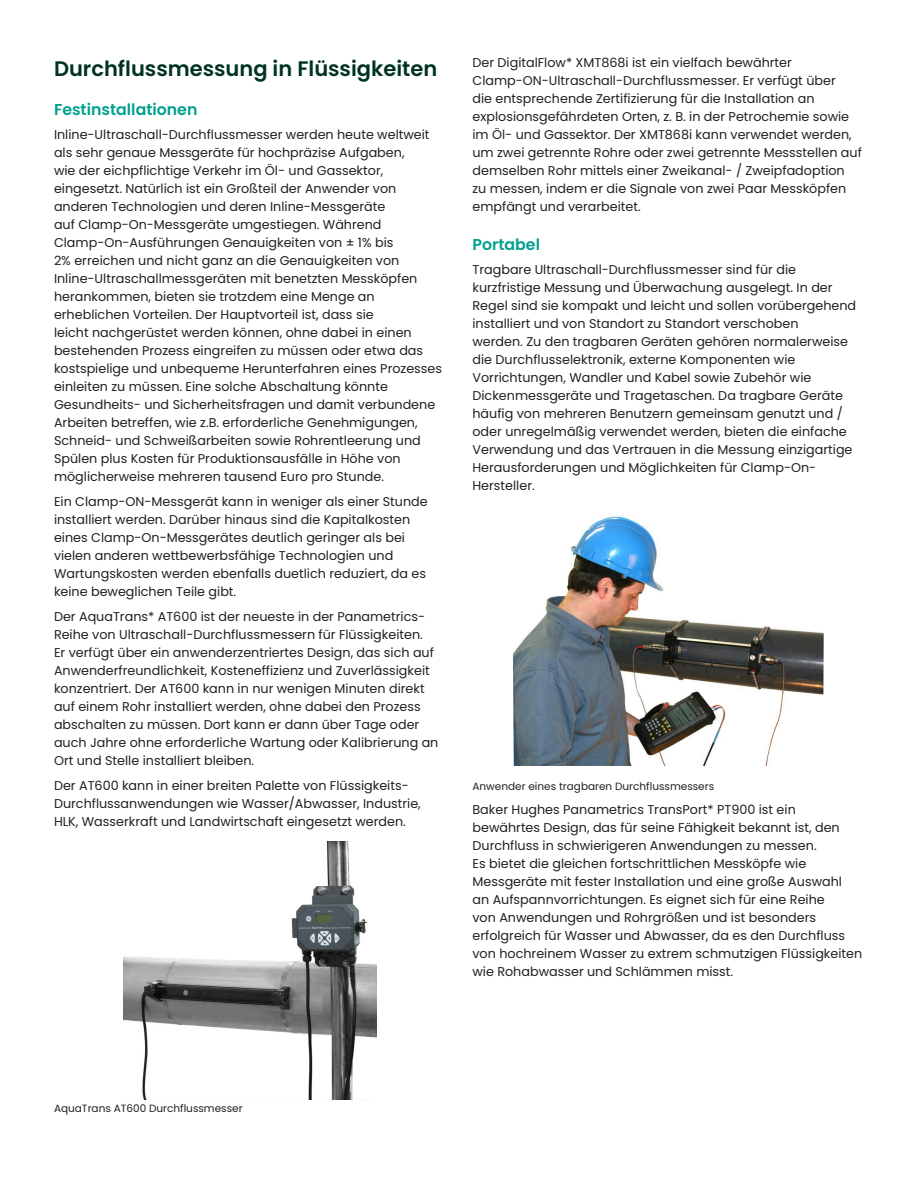
<style>
.page{position:relative;width:918px;height:1188px;background:#fff}
.page>*{position:absolute;margin:0;border:0;box-sizing:border-box;transform-origin:0 0}
._15pt-body_subhead{font:600 21px "Poppins";color:#003323}
._10_5pt-body_subhead{font:600 15.75px "Poppins";color:#00a08f}
._8_5pt-body_text{font:12.75px/18px "Poppins";color:#231f20}
._7pt-caption{font:10.5px "Poppins";color:#231f20}
</style>
<div class="page">
<img style="left:123px;top:841px;width:253px;height:258px">
<img style="left:513px;top:516px;width:310px;height:249px">
<p class="_15pt-body_subhead" style="left:54px;top:57px;width:385px">Durchflussmessung in Flüssigkeiten</p>
<p class="_10_5pt-body_subhead" style="left:54px;top:100px;width:145px">Festinstallationen</p>
<p class="_8_5pt-body_text" style="left:54px;top:126px;width:390px">Inline-Ultraschall-Durchflussmesser werden heute weltweit als sehr genaue Messgeräte für hochpräzise Aufgaben,<br>wie der eichpflichtige Verkehr im Öl- und Gassektor, eingesetzt. Natürlich ist ein Großteil der Anwender von anderen Technologien und deren Inline-Messgeräte<br>auf Clamp-On-Messgeräte umgestiegen. Während Clamp-On-Ausführungen Genauigkeiten von ± 1% bis<br>2% erreichen und nicht ganz an die Genauigkeiten von Inline-Ultraschallmessgeräten mit benetzten Messköpfen herankommen, bieten sie trotzdem eine Menge an erheblichen Vorteilen. Der Hauptvorteil ist, dass sie<br>leicht nachgerüstet werden können, ohne dabei in einen bestehenden Prozess eingreifen zu müssen oder etwa das kostspielige und unbequeme Herunterfahren eines Prozesses einleiten zu müssen. Eine solche Abschaltung könnte Gesundheits- und Sicherheitsfragen und damit verbundene Arbeiten betreffen, wie z.B. erforderliche Genehmigungen, Schneid- und Schweißarbeiten sowie Rohrentleerung und Spülen plus Kosten für Produktionsausfälle in Höhe von möglicherweise mehreren tausend Euro pro Stunde.</p>
<p class="_8_5pt-body_text" style="left:54px;top:493px;width:375px">Ein Clamp-ON-Messgerät kann in weniger als einer Stunde installiert werden. Darüber hinaus sind die Kapitalkosten eines Clamp-On-Messgerätes deutlich geringer als bei vielen anderen wettbewerbsfähige Technologien und Wartungskosten werden ebenfalls duetlich reduziert, da es keine beweglichen Teile gibt.</p>
<p class="_8_5pt-body_text" style="left:54px;top:608px;width:386px">Der AquaTrans* AT600 ist der neueste in der Panametrics-Reihe von Ultraschall-Durchflussmessern für Flüssigkeiten.<br>Er verfügt über ein anwenderzentriertes Design, das sich auf Anwenderfreundlichkeit, Kosteneffizienz und Zuverlässigkeit konzentriert. Der AT600 kann in nur wenigen Minuten direkt auf einem Rohr installiert werden, ohne dabei den Prozess abschalten zu müssen. Dort kann er dann über Tage oder auch Jahre ohne erforderliche Wartung oder Kalibrierung an Ort und Stelle installiert bleiben.</p>
<p class="_8_5pt-body_text" style="left:54px;top:776px;width:368px">Der AT600 kann in einer breiten Palette von Flüssigkeits-<br>Durchflussanwendungen wie Wasser/Abwasser, Industrie,<br>HLK, Wasserkraft und Landwirtschaft eingesetzt werden.</p>
<p class="_8_5pt-body_text" style="left:472px;top:54px;width:391px">Der DigitalFlow* XMT868i ist ein vielfach bewährter Clamp-ON-Ultraschall-Durchflussmesser. Er verfügt über<br>die entsprechende Zertifizierung für die Installation an explosionsgefährdeten Orten, z. B. in der Petrochemie sowie im Öl- und Gassektor. Der XMT868i kann verwendet werden, um zwei getrennte Rohre oder zwei getrennte Messstellen auf demselben Rohr mittels einer Zweikanal- / Zweipfadoption zu messen, indem er die Signale von zwei Paar Messköpfen empfängt und verarbeitet.</p>
<p class="_10_5pt-body_subhead" style="left:472px;top:235px;width:69px">Portabel</p>
<p class="_8_5pt-body_text" style="left:472px;top:261px;width:385px">Tragbare Ultraschall-Durchflussmesser sind für die kurzfristige Messung und Überwachung ausgelegt. In der Regel sind sie kompakt und leicht und sollen vorübergehend installiert und von Standort zu Standort verschoben<br>werden. Zu den tragbaren Geräten gehören normalerweise die Durchflusselektronik, externe Komponenten wie Vorrichtungen, Wandler und Kabel sowie Zubehör wie Dickenmessgeräte und Tragetaschen. Da tragbare Geräte häufig von mehreren Benutzern gemeinsam genutzt und / oder unregelmäßig verwendet werden, bieten die einfache Verwendung und das Vertrauen in die Messung einzigartige Herausforderungen und Möglichkeiten für Clamp-On-Hersteller.</p>
<p class="_7pt-caption" style="left:472px;top:780px;width:243px">Anwender eines tragbaren Durchflussmessers</p>
<p class="_8_5pt-body_text" style="left:472px;top:801px;width:391px">Baker Hughes Panametrics TransPort* PT900 ist ein bewährtes Design, das für seine Fähigkeit bekannt ist, den Durchfluss in schwierigeren Anwendungen zu messen.<br>Es bietet die gleichen fortschrittlichen Messköpfe wie Messgeräte mit fester Installation und eine große Auswahl<br>an Aufspannvorrichtungen. Es eignet sich für eine Reihe<br>von Anwendungen und Rohrgrößen und ist besonders erfolgreich für Wasser und Abwasser, da es den Durchfluss von hochreinem Wasser zu extrem schmutzigen Flüssigkeiten wie Rohabwasser und Schlämmen misst.</p>
<p class="_7pt-caption" style="left:54px;top:1102px;width:190px">AquaTrans AT600 Durchflussmesser</p>
</div>
